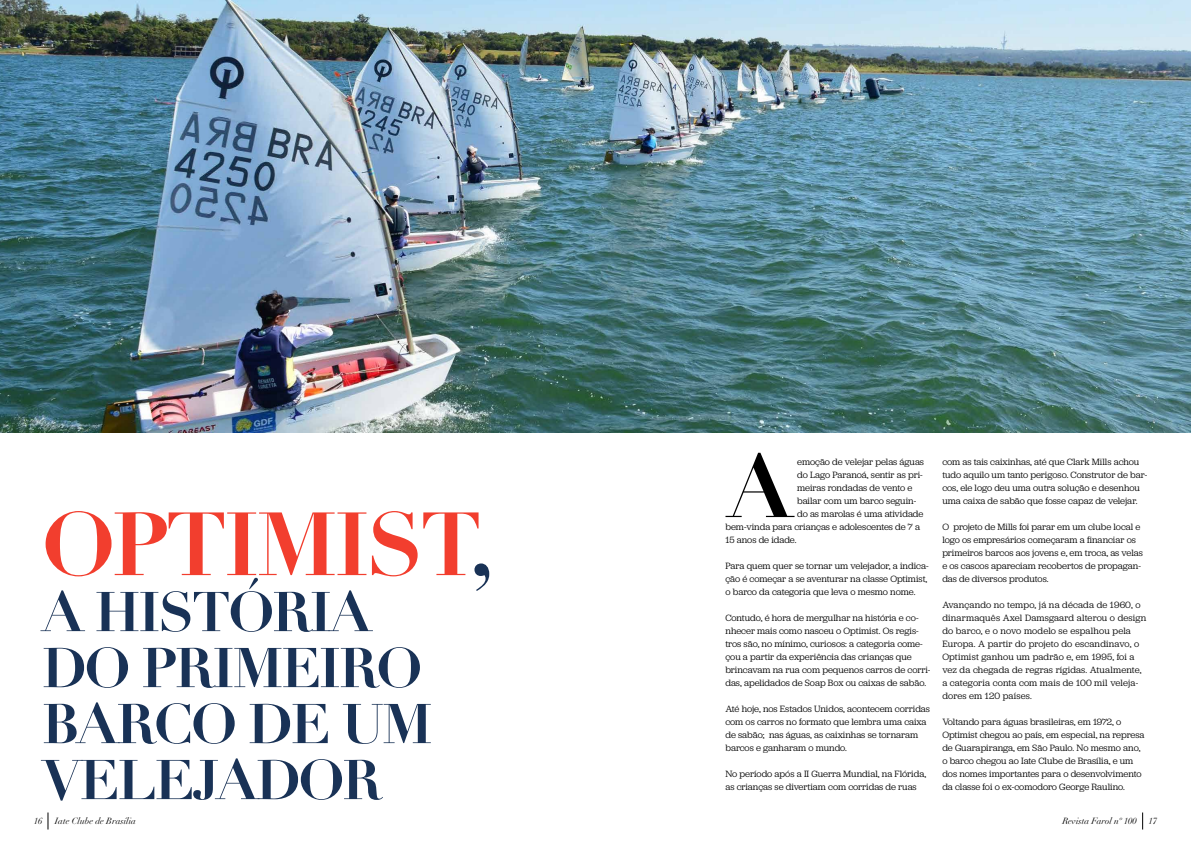
<style>
.page{position:relative;width:1191px;height:842px;background:#fff}
.page>*{position:absolute;margin:0;border:0;box-sizing:border-box;transform-origin:0 0}
.t1{font:700 88px "Didot LT Pro";letter-spacing:-.04em;color:#f23e2e}
.t2{font:700 86.9px "Didot LT Pro";color:#000}
.t3{font:700 55px/56px "Didot LT Pro";letter-spacing:-.04em;color:#193256}
.t4{font:9.5px/13px "Jubilat";color:#000}
.t5{font:italic 9px "Didot LT Pro";color:#000}
.s1{color:#193256}
</style>
<div class="page">
<img style="left:0;top:0;width:1191px;height:432px">
<svg style="left:1142px;top:812px;width:1px;height:17px"></svg>
<svg style="left:48px;top:812px;width:1px;height:17px"></svg>
<h1 class="t1" style="left:42px;top:489px;width:454px">OPTIMIST<span class="s1">,</span></h1>
<h3 class="t3" style="left:42px;top:585px;width:392px">A HISTÓRIA<br>DO PRIMEIRO<br>BARCO DE UM<br>VELEJADOR</h3>
<h2 class="t2" style="left:727px;top:433px;width:66px">A</h2>
<p class="t4" style="left:797px;top:455px;width:128px">emoção de velejar pelas águas</p>
<p class="t4" style="left:797px;top:468px;width:127px">do Lago Paranoá, sentir as pri-</p>
<p class="t4" style="left:797px;top:481px;width:117px">meiras rondadas de vento e</p>
<p class="t4" style="left:797px;top:494px;width:121px">bailar com um barco seguin-</p>
<p class="t4" style="left:797px;top:507px;width:128px">do as marolas é uma atividade</p>
<p class="t4" style="left:725px;top:520px;width:196px">bem-vinda para crianças e adolescentes de 7 a</p>
<p class="t4" style="left:725px;top:533px;width:73px">15 anos de idade.</p>
<p class="t4" style="left:725px;top:559px;width:205px">Para quem quer se tornar um velejador, a indica&shy;ção é começar a se aventurar na classe Optimist, o barco da categoria que leva o mesmo nome.</p>
<p class="t4" style="left:725px;top:611px;width:206px">Contudo, é hora de mergulhar na história e co&shy;nhecer mais como nasceu o Optimist. Os regis&shy;tros são, no mínimo, curiosos: a categoria come&shy;çou a partir da experiência das crianças que brincavam na rua com pequenos carros de corri&shy;das, apelidados de Soap Box ou caixas de sabão.</p>
<p class="t4" style="left:725px;top:702px;width:206px">Até hoje, nos Estados Unidos, acontecem corridas com os carros no formato que lembra uma caixa de sabão; nas águas, as caixinhas se tornaram barcos e ganharam o mundo.</p>
<p class="t4" style="left:725px;top:767px;width:202px">No período após a II Guerra Mundial, na Flórida, as crianças se divertiam com corridas de ruas</p>
<p class="t4" style="left:942px;top:455px;width:206px">com as tais caixinhas, até que Clark Mills achou tudo aquilo um tanto perigoso. Construtor de bar&shy;cos, ele logo deu uma outra solução e desenhou uma caixa de sabão que fosse capaz de velejar.</p>
<p class="t4" style="left:942px;top:520px;width:202px">O projeto de Mills foi parar em um clube local e logo os empresários começaram a financiar os primeiros barcos aos jovens e, em troca, as velas e os cascos apareciam recobertos de propagan&shy;das de diversos produtos.</p>
<p class="t4" style="left:942px;top:598px;width:205px">Avançando no tempo, já na década de 1960, o dinarmaquês Axel Damsgaard alterou o design do barco, e o novo modelo se espalhou pela Europa. A partir do projeto do escandinavo, o Optimist ganhou um padrão e, em 1995, foi a vez da chegada de regras rígidas. Atualmente, a categoria conta com mais de 100 mil veleja&shy;dores em 120 países.</p>
<p class="t4" style="left:942px;top:715px;width:204px">Voltando para águas brasileiras, em 1972, o Optimist chegou ao país, em especial, na represa de Guarapiranga, em São Paulo. No mesmo ano, o barco chegou ao Iate Clube de Brasília, e um dos nomes importantes para o desenvolvimento da classe foi o ex-comodoro George Raulino.</p>
<p class="t5" style="left:34px;top:815px;width:10px">16</p>
<p class="t5" style="left:55px;top:815px;width:83px">Iate Clube de Brasília</p>
<p class="t5" style="left:1062px;top:815px;width:76px">Revista Farol nº 100</p>
<p class="t5" style="left:1148px;top:815px;width:10px">17</p>
</div>
